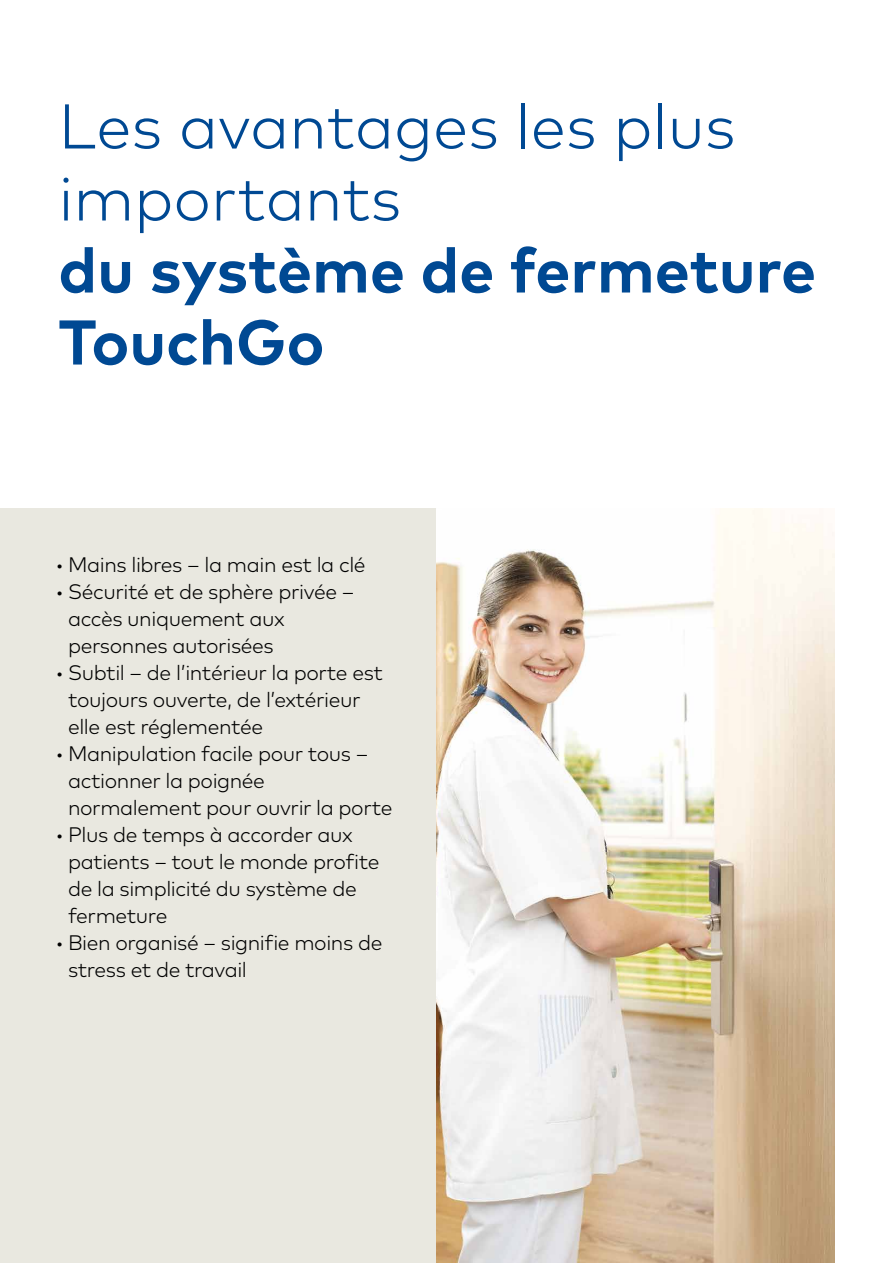
<style>
.page{position:relative;width:893px;height:1263px;background:#fff}
.page>*{position:absolute;margin:0;border:0;box-sizing:border-box;transform-origin:0 0}
.t1{font:300 63px/72px "Mark Pro";color:#004993}
.t2{font:700 63px/72px "Mark Pro";color:#004993}
.t3{font:300 21px/27px "Mark Pro";letter-spacing:-.02em;color:#000}
</style>
<div class="page">
<img style="left:436px;top:508px;width:398px;height:755px">
<hr style="left:892px;top:1010px;width:1px;height:253px;background:#e9e8e0">
<div style="left:0;top:508px;width:436px;height:755px;background:#e9e8e0"></div>
<h1 class="t1" style="left:58px;top:85px;width:679px">Les avantages les plus importants</h1>
<h1 class="t2" style="left:58px;top:229px;width:759px">du système de fermeture<br>TouchGo</h1>
<p class="t3" style="left:55px;top:549px;width:312px">• Mains libres – la main est la clé</p>
<p class="t3" style="left:68px;top:576px;width:288px;text-indent:-13px">• Sécurité et de sphère privée – accès uniquement aux personnes autorisées</p>
<p class="t3" style="left:68px;top:657px;width:316px;text-indent:-13px">• Subtil – de l’intérieur la porte est toujours ouverte, de l’extérieur elle est réglementée</p>
<p class="t3" style="left:68px;top:738px;width:326px;text-indent:-13px">• Manipulation facile pour tous – actionner la poignée normalement pour ouvrir la porte</p>
<p class="t3" style="left:68px;top:819px;width:313px;text-indent:-13px">• Plus de temps à accorder aux patients – tout le monde profite de la simplicité du système de fermeture</p>
<p class="t3" style="left:68px;top:927px;width:316px;text-indent:-13px">• Bien organisé – signifie moins de stress et de travail</p>
</div>
